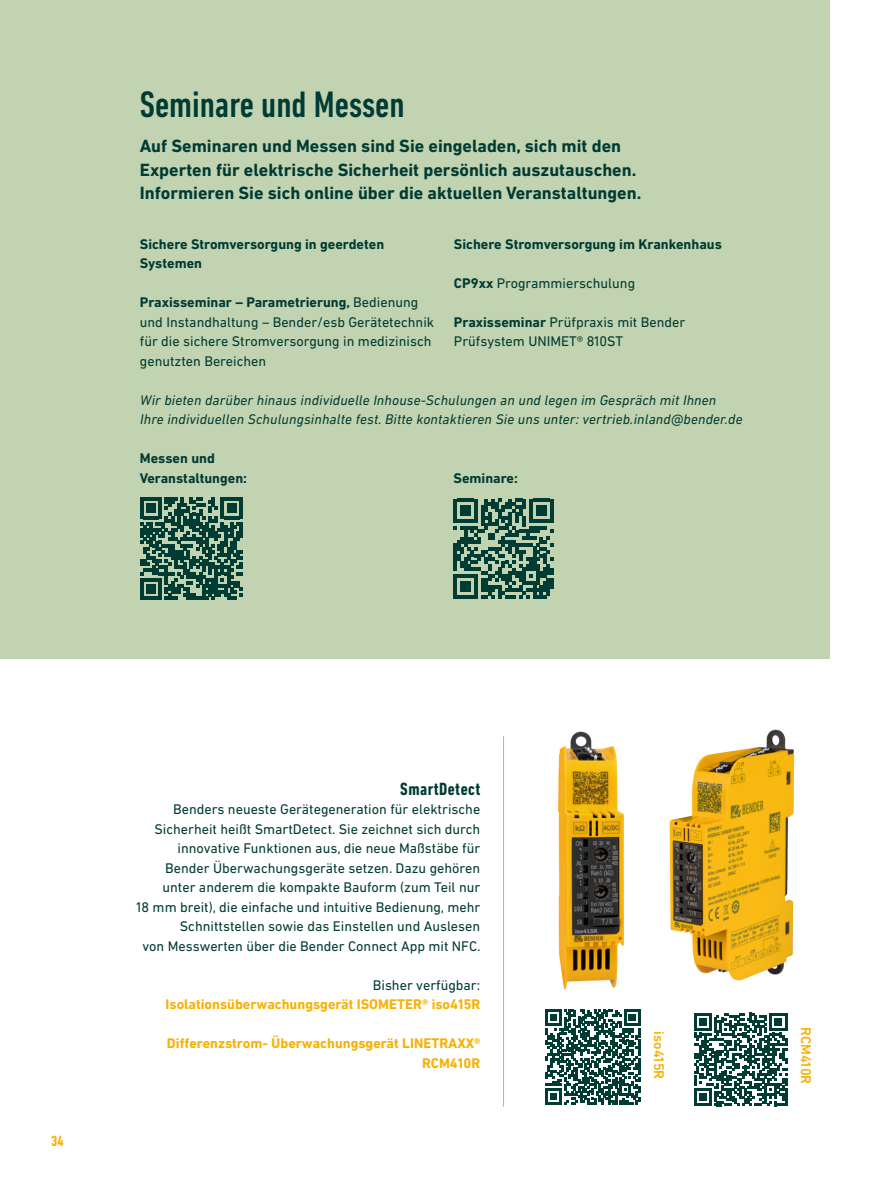
<style>
.page{position:relative;width:893px;height:1191px;background:#fff}
.page>*{position:absolute;margin:0;border:0;box-sizing:border-box;transform-origin:0 0}
.t1{font:500 condensed 37.5px "DIN Next LT Pro";color:#003b34}
.t2{font:700 18px/23.2px "DIN Next LT Pro";color:#003b34}
.t3{font:700 condensed 18px "DIN Next LT Pro";letter-spacing:.025em;color:#003b34}
.t4{font:700 condensed 15px "DIN Next LT Pro";color:#f9b000}
.t5{font:14.25px/19.5px "DIN Next LT Pro";color:#003b34}
.t6{font:italic 14.25px/19.5px "DIN Next LT Pro";letter-spacing:.01em;color:#003b34}
.t7{font:700 14.25px/19.5px "DIN Next LT Pro";color:#003b34}
.t8{font:700 14.25px/19.5px "DIN Next LT Pro";color:#f9b000;text-align:right}
.t9{font:500 14.25px "DIN Next LT Pro";color:#f9b000}
.s1{font-weight:700}
</style>
<div class="page">
<img style="left:558px;top:731px;width:67px;height:259px">
<img style="left:669px;top:729px;width:126px;height:252px">
<hr style="left:503px;top:736px;width:1px;height:371px;background:#f9b000">
<svg style="left:545px;top:1009px;width:95px;height:95px"></svg>
<svg style="left:694px;top:1012px;width:93px;height:94px"></svg>
<div style="left:0;top:0;width:829px;height:658px;background:#c1d3b0"></div>
<svg style="left:140px;top:497px;width:103px;height:103px"></svg>
<svg style="left:453px;top:498px;width:100px;height:100px"></svg>
<h1 class="t1" style="left:140px;top:84px;width:266px">Seminare und Messen</h1>
<p class="t2" style="left:140px;top:135px;width:503px">Auf Seminaren und Messen sind Sie eingeladen, sich mit den<br>Experten für elektrische Sicherheit persönlich auszutauschen.<br>Informieren Sie sich online über die aktuellen Veranstaltungen.</p>
<p class="t7" style="left:140px;top:234px;width:246px">Sichere Stromversorgung in geerdeten<br>Systemen</p>
<p class="t5" style="left:140px;top:292px;width:296px"><span class="s1">Praxisseminar – Parametrierung,</span> Bedienung und Instandhaltung – Bender/esb Gerätetechnik für die sichere Stromversorgung in medizinisch genutzten Bereichen</p>
<p class="t7" style="left:454px;top:234px;width:269px">Sichere Stromversorgung im Krankenhaus</p>
<p class="t5" style="left:454px;top:273px;width:183px"><span class="s1">CP9xx</span> Programmierschulung</p>
<p class="t5" style="left:454px;top:312px;width:233px"><span class="s1">Praxisseminar</span> Prüfpraxis mit Bender<br>Prüfsystem UNIMET® 810ST</p>
<p class="t6" style="left:140px;top:390px;width:604px">Wir bieten darüber hinaus individuelle Inhouse-Schulungen an und legen im Gespräch mit Ihnen<br>Ihre individuellen Schulungsinhalte fest. Bitte kontaktieren Sie uns unter: vertrieb.inland@bender.de</p>
<p class="t7" style="left:140px;top:448px;width:109px">Messen und<br>Veranstaltungen:</p>
<p class="t7" style="left:454px;top:468px;width:66px">Seminare:</p>
<p class="t4" style="left:51px;top:1132px;width:14px">34</p>
<p class="t3" style="left:400px;top:778px;width:81px">SmartDetect</p>
<p class="t5" style="left:137px;top:799px;width:346px;text-align:right">Benders neueste Gerätegeneration für elektrische Sicherheit heißt SmartDetect. Sie zeichnet sich durch innovative Funktionen aus, die neue Maßstäbe für Bender Überwachungsgeräte setzen. Dazu gehören unter anderem die kompakte Bauform (zum Teil nur<br>18 mm breit), die einfache und intuitive Bedienung, mehr Schnittstellen sowie das Einstellen und Auslesen<br>von Messwerten über die Bender Connect App mit NFC.</p>
<p class="t5" style="left:373px;top:975px;width:109px">Bisher verfügbar:</p>
<p class="t8" style="left:166px;top:994px;width:316px">Isolationsüberwachungsgerät ISOMETER® iso415R</p>
<p class="t8" style="left:167px;top:1033px;width:315px">Differenzstrom- Überwachungsgerät LINETRAXX®<br>RCM410R</p>
<p class="t9" style="left:667px;top:1031px;width:49px;rotate:90deg">iso415R</p>
<p class="t9" style="left:814px;top:1026px;width:59px;rotate:90deg">RCM410R</p>
</div>
